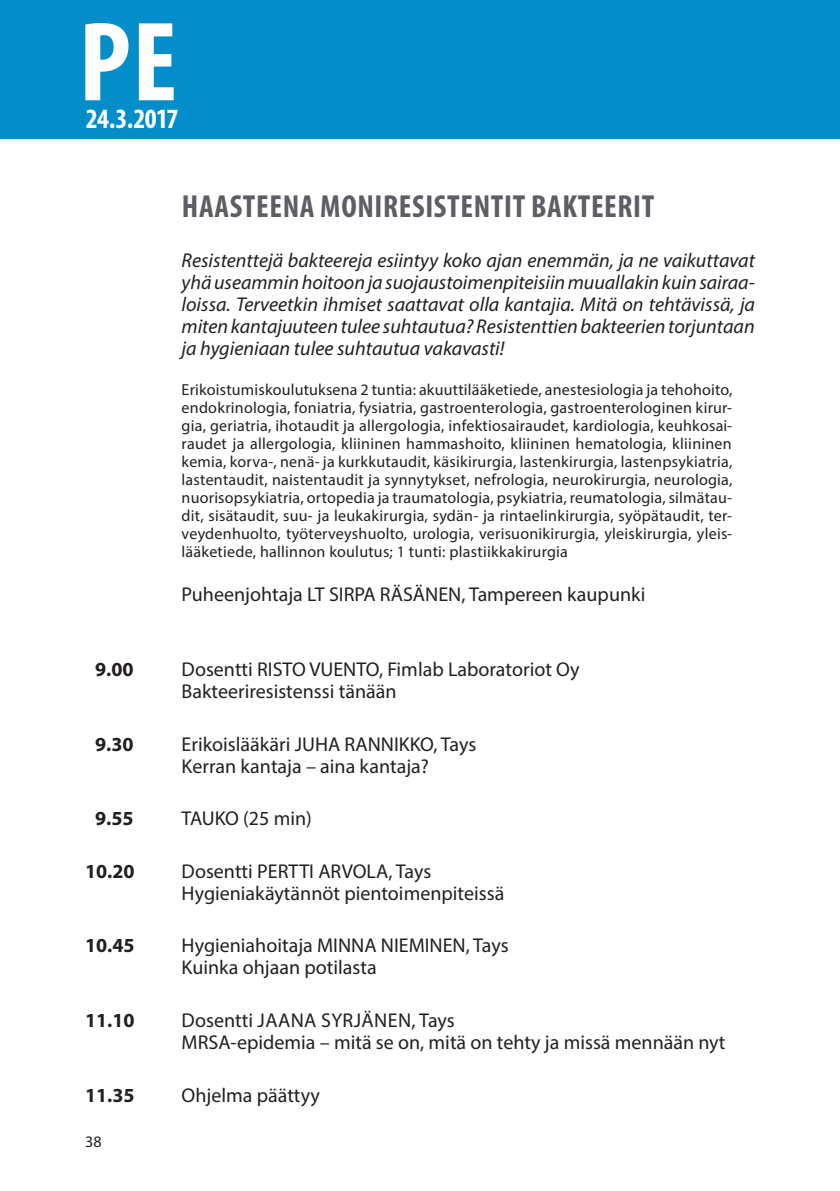
<style>
.page{position:relative;width:840px;height:1191px;background:#fff}
.page>*{position:absolute;margin:0;border:0;box-sizing:border-box;transform-origin:0 0}
.t1{font:700 condensed 114px "Myriad Pro";color:#fff}
.o1_L{font:700 condensed 32px "Myriad Pro";letter-spacing:.02em;color:#5d5d66}
.t2{font:700 condensed 28px "Myriad Pro";letter-spacing:-.02em;color:#fff}
.L2_L{font:italic 20px/22px "Myriad Pro";color:#231f20;text-align:justify}
.L2_L-2{font:20px "Myriad Pro";color:#231f20}
.L1_L{font:20px "Myriad Pro";color:#231f20}
.L1_L-2{font:700 20px "Myriad Pro";color:#231f20}
.petit_L{font:16px/18px "Myriad Pro";letter-spacing:.015em;color:#231f20;text-align:justify}
.ohj__le{font:16px "Myriad Pro";color:#231f20}
</style>
<div class="page">
<div style="left:0;top:0;width:839px;height:138px;background:#038dc9"></div>
<h1 class="t1" style="left:79px;top:-9px;width:100px">PE</h1>
<h3 class="t2" style="left:86px;top:102px;width:94px">24.3.2017</h3>
<p class="o1_L" style="left:182px;top:186px;width:473px">HAASTEENA MONIRESISTENTIT BAKTEERIT</p>
<p class="L2_L" style="left:181px;top:249px;width:574px">Resistenttejä bakteereja esiintyy koko ajan enemmän, ja ne vaikuttavat yhä useammin hoitoon ja suojaustoimenpiteisiin muuallakin kuin sairaa&shy;loissa. Terveetkin ihmiset saattavat olla kantajia. Mitä on tehtävissä, ja miten kantajuuteen tulee suhtautua? Resistenttien bakteerien torjuntaan ja hygieniaan tulee suhtautua vakavasti!</p>
<p class="petit_L" style="left:181px;top:380px;width:552px">Erikoistumiskoulutuksena 2 tuntia: akuuttilääketiede, anestesiologia ja tehohoito, endokrinologia, foniatria, fysiatria, gastroenterologia, gastroenterologinen kirur&shy;gia, geriatria, ihotaudit ja allergologia, infektiosairaudet, kardiologia, keuhkosai&shy;raudet ja allergologia, kliininen hammashoito, kliininen hematologia, kliininen kemia, korva-, nenä- ja kurkkutaudit, käsikirurgia, lastenkirurgia, lastenpsykiatria, lastentaudit, naistentaudit ja synnytykset, nefrologia, neurokirurgia, neurologia, nuorisopsykiatria, ortopedia ja traumatologia, psykiatria, reumatologia, silmätau&shy;dit, sisätaudit, suu- ja leukakirurgia, sydän- ja rintaelinkirurgia, syöpätaudit, ter&shy;veydenhuolto, työterveyshuolto, urologia, verisuonikirurgia, yleiskirurgia, yleis&shy;lääketiede, hallinnon koulutus; 1 tunti: plastiikkakirurgia</p>
<p class="L2_L-2" style="left:181px;top:582px;width:465px">Puheenjohtaja LT SIRPA RÄSÄNEN, Tampereen kaupunki</p>
<p class="L1_L-2" style="left:95px;top:656px;width:40px">9.00</p>
<p class="L1_L" style="left:181px;top:657px;width:399px">Dosentti RISTO VUENTO, Fimlab Laboratoriot Oy</p>
<p class="L2_L-2" style="left:181px;top:679px;width:216px">Bakteeriresistenssi tänään</p>
<p class="L1_L-2" style="left:95px;top:730px;width:40px">9.30</p>
<p class="L1_L" style="left:181px;top:731px;width:296px">Erikoislääkäri JUHA RANNIKKO, Tays</p>
<p class="L2_L-2" style="left:181px;top:753px;width:249px">Kerran kantaja – aina kantaja?</p>
<p class="L1_L-2" style="left:95px;top:805px;width:40px">9.55</p>
<p class="L1_L" style="left:181px;top:806px;width:132px">TAUKO (25 min)</p>
<p class="L1_L-2" style="left:85px;top:858px;width:51px">10.20</p>
<p class="L1_L" style="left:181px;top:858px;width:251px">Dosentti PERTTI ARVOLA, Tays</p>
<p class="L2_L-2" style="left:181px;top:880px;width:324px">Hygieniakäytännöt pientoimenpiteissä</p>
<p class="L1_L-2" style="left:85px;top:932px;width:51px">10.45</p>
<p class="L1_L" style="left:181px;top:933px;width:328px">Hygieniahoitaja MINNA NIEMINEN, Tays</p>
<p class="L2_L-2" style="left:181px;top:955px;width:196px">Kuinka ohjaan potilasta</p>
<p class="L1_L-2" style="left:85px;top:1007px;width:51px">11.10</p>
<p class="L1_L" style="left:181px;top:1008px;width:274px">Dosentti JAANA SYRJÄNEN, Tays</p>
<p class="L2_L-2" style="left:181px;top:1030px;width:545px">MRSA-epidemia – mitä se on, mitä on tehty ja missä mennään nyt</p>
<p class="L1_L-2" style="left:85px;top:1081px;width:51px">11.35</p>
<p class="L1_L" style="left:181px;top:1082px;width:140px">Ohjelma päättyy</p>
<p class="ohj__le" style="left:85px;top:1132px;width:18px">38</p>
</div>
